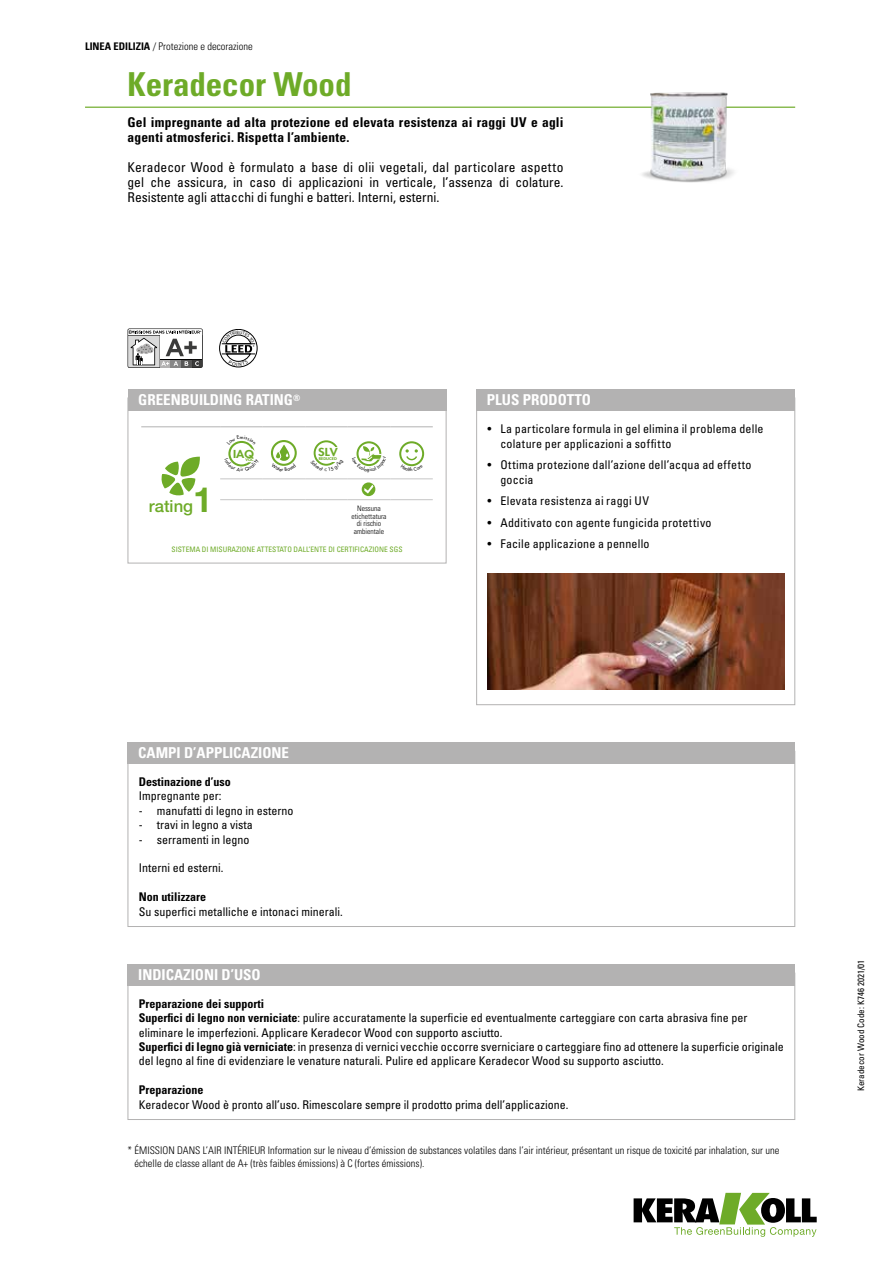
<style>
.page{position:relative;width:893px;height:1263px;background:#fff}
.page>*{position:absolute;margin:0;border:0;box-sizing:border-box;transform-origin:0 0}
.t1{font:700 condensed 33px "Univers LT Std";letter-spacing:-.005em;color:#6eab28}
.t2{font:500 16.65px "Helvetica Neue LT Std";color:#6eab28}
.t3{font:700 condensed 15px "Univers LT Std";color:#fff}
.t4{font:condensed 13.5px/15px "Univers LT Std";color:#000;text-align:justify}
.t5{font:700 condensed 13.5px/15px "Univers LT Std";letter-spacing:.015em;color:#000}
.t6{font:condensed 12px/14.4px "Univers LT Std";color:#000}
.t7{font:condensed 12px/15px "Univers LT Std";letter-spacing:.02em;color:#000}
.t8{font:700 condensed 12px "Univers LT Std";color:#000}
.t9{font:800 10.8px "Futura Std";color:#6eab28;scale:1.15 1}
.t10{font:300 condensed 10.5px/13.5px "Univers LT Std";color:#000}
.t11{font:800 10.5px "Futura Std";color:#6eab28;scale:1.15 1}
.t12{font:condensed 9px "Univers LT Std";color:#000}
.t13{font:condensed 7.5px "Univers LT Std";color:#6eab28}
.t14{font:300 condensed 7.5px/7.5px "Univers LT Std";color:#000;text-align:center}
.t15{font:800 3.75px "Futura Std";color:#6eab28;scale:1.2 1}
.t16{font:800 3.6px "Futura Std";color:#6eab28;scale:1.15 1}
.s1{font-weight:700}
.s2{font-size:10.8px}
.s3{font-weight:700;font-size:34.8px}
</style>
<div class="page">
<svg style="left:634px;top:1193px;width:183px;height:44px"></svg>
<hr style="left:85px;top:107px;width:710px;height:1px;background:#6eab28">
<div style="left:476px;top:389px;width:319px;height:21px;background:#b3b2b2"></div>
<div style="left:128px;top:742px;width:667px;height:22px;background:#b3b2b2"></div>
<div style="left:128px;top:964px;width:667px;height:21px;background:#b3b2b2"></div>
<hr style="left:220px;top:479px;width:43px;height:1px;background:#c6c6c6">
<hr style="left:263px;top:479px;width:42px;height:1px;background:#c6c6c6">
<hr style="left:305px;top:479px;width:43px;height:1px;background:#c6c6c6">
<hr style="left:348px;top:479px;width:42px;height:1px;background:#c6c6c6">
<hr style="left:390px;top:479px;width:43px;height:1px;background:#c6c6c6">
<hr style="left:220px;top:499px;width:43px;height:1px;background:#c6c6c6">
<hr style="left:263px;top:499px;width:42px;height:1px;background:#c6c6c6">
<hr style="left:305px;top:499px;width:43px;height:1px;background:#c6c6c6">
<hr style="left:348px;top:499px;width:42px;height:1px;background:#c6c6c6">
<hr style="left:390px;top:499px;width:43px;height:1px;background:#c6c6c6">
<hr style="left:141px;top:426px;width:79px;height:1px;background:#b3b2b2">
<hr style="left:220px;top:426px;width:43px;height:1px;background:#b3b2b2">
<hr style="left:263px;top:426px;width:42px;height:1px;background:#b3b2b2">
<hr style="left:305px;top:426px;width:43px;height:1px;background:#b3b2b2">
<hr style="left:348px;top:426px;width:42px;height:1px;background:#b3b2b2">
<hr style="left:390px;top:426px;width:43px;height:1px;background:#b3b2b2">
<svg style="left:161px;top:457px;width:39px;height:39px"></svg>
<div style="left:271px;top:440px;width:26px;height:26px;border:2px solid #6eab28;border-radius:50%"></div>
<div style="left:314px;top:440px;width:25px;height:26px;border:2px solid #6eab28;border-radius:50%"></div>
<div style="left:327px;top:447px;width:12px;height:14px;background:#fff"></div>
<div style="left:356px;top:441px;width:25px;height:25px;border:2px solid #6eab28;border-radius:50%"></div>
<div style="left:399px;top:441px;width:25px;height:25px;border:2px solid #6eab28;border-radius:50%"></div>
<svg style="left:362px;top:482px;width:13px;height:14px"></svg>
<svg style="left:364px;top:485px;width:9px;height:8px"></svg>
<div style="left:128px;top:398px;width:318px;height:165px;border:1px solid #b3b2b2"></div>
<div style="left:128px;top:389px;width:318px;height:21px;background:#b3b2b2"></div>
<svg style="left:128px;top:328px;width:75px;height:40px"></svg>
<svg style="left:128px;top:329px;width:74px;height:38px"></svg>
<img style="left:487px;top:573px;width:298px;height:116px">
<img style="left:634px;top:92px;width:108px;height:91px">
<div style="left:219px;top:329px;width:38px;height:38px;border:1px solid #000;border-radius:50%"></div>
<hr style="left:222px;top:354px;width:33px;height:1px;background:#000">
<hr style="left:222px;top:343px;width:33px;height:1px;background:#000">
<svg style="left:228px;top:440px;width:27px;height:27px"></svg>
<svg style="left:271px;top:443px;width:25px;height:23px"></svg>
<svg style="left:316px;top:460px;width:20px;height:6px"></svg>
<svg style="left:356px;top:446px;width:26px;height:21px"></svg>
<svg style="left:401px;top:449px;width:22px;height:18px"></svg>
<svg style="left:222px;top:331px;width:32px;height:35px"></svg>
<p class="t10" style="left:85px;top:40px;width:169px"><span class="s1">LINEA EDILIZIA</span> / Protezione e decorazione</p>
<h1 class="t1" style="left:128px;top:64px;width:225px">Keradecor Wood</h1>
<p class="t5" style="left:128px;top:114px;width:437px">Gel impregnante ad alta protezione ed elevata resistenza ai raggi UV e agli agenti atmosferici. Rispetta l’ambiente.</p>
<p class="t4" style="left:128px;top:159px;width:437px">Keradecor Wood è formulato a base di olii vegetali, dal particolare aspetto gel che assicura, in caso di applicazioni in verticale, l’assenza di colature.<br>Resistente agli attacchi di funghi e batteri. Interni, esterni.</p>
<p class="t3" style="left:138px;top:391px;width:164px">GREENBUILDING RATING<sup>®</sup></p>
<p class="t11" style="left:233px;top:447px;width:20px"><span class="s2">I</span>AQ</p>
<p class="t16" style="left:245px;top:458px;width:9px">VOC</p>
<p class="t9" style="left:318px;top:446px;width:18px">SLV</p>
<p class="t15" style="left:319px;top:456px;width:17px">REDUCED</p>
<h2 class="t2" style="left:149px;top:496px;width:65px">rating<span class="s3">1</span></h2>
<p class="t14" style="left:351px;top:505px;width:36px">Nessuna etichettatura di rischio ambientale</p>
<p class="t13" style="left:171px;top:545px;width:233px">SISTEMA DI MISURAZIONE ATTESTATO DALL’ENTE DI CERTIFICAZIONE SGS</p>
<p class="t3" style="left:138px;top:744px;width:152px">CAMPI D’APPLICAZIONE</p>
<p class="t8" style="left:139px;top:774px;width:93px">Destinazione d’uso</p>
<p class="t6" style="left:139px;top:789px;width:84px">Impregnante per:</p>
<p class="t6" style="left:139px;top:803px;width:156px">- manufatti di legno in esterno</p>
<p class="t6" style="left:139px;top:817px;width:115px">- travi in legno a vista</p>
<p class="t6" style="left:139px;top:832px;width:112px">- serramenti in legno</p>
<p class="t6" style="left:139px;top:861px;width:86px">Interni ed esterni.</p>
<p class="t8" style="left:139px;top:889px;width:69px">Non utilizzare</p>
<p class="t6" style="left:139px;top:904px;width:205px">Su superfici metalliche e intonaci minerali.</p>
<p class="t3" style="left:487px;top:391px;width:106px">PLUS PRODOTTO</p>
<p class="t7" style="left:500px;top:421px;width:265px;text-indent:-13px">• La particolare formula in gel elimina il problema delle colature per applicazioni a soffitto</p>
<p class="t7" style="left:500px;top:457px;width:253px;text-indent:-13px">• Ottima protezione dall’azione dell’acqua ad effetto goccia</p>
<p class="t7" style="left:488px;top:493px;width:163px">• Elevata resistenza ai raggi UV</p>
<p class="t7" style="left:488px;top:515px;width:225px">• Additivato con agente fungicida protettivo</p>
<p class="t7" style="left:488px;top:536px;width:163px">• Facile applicazione a pennello</p>
<p class="t3" style="left:138px;top:966px;width:124px">INDICAZIONI D’USO</p>
<p class="t12" style="left:855px;top:1091px;width:133px;rotate:-90deg">Keradecor Wood Code: K746 2021/01</p>
<p class="t6" style="left:139px;top:996px;width:646px"><span class="s1">Preparazione dei supporti<br>Superfici di legno non verniciate</span>: pulire accuratamente la superficie ed eventualmente carteggiare con carta abrasiva fine per eliminare le imperfezioni. Applicare Keradecor Wood con supporto asciutto.<br><span class="s1">Superfici di legno già verniciate</span>: in presenza di vernici vecchie occorre sverniciare o carteggiare fino ad ottenere la superficie originale del legno al fine di evidenziare le venature naturali. Pulire ed applicare Keradecor Wood su supporto asciutto.</p>
<p class="t8" style="left:139px;top:1082px;width:66px">Preparazione</p>
<p class="t6" style="left:139px;top:1097px;width:431px">Keradecor Wood è pronto all’uso. Rimescolare sempre il prodotto prima dell’applicazione.</p>
<p class="t10" style="left:135px;top:1143px;width:646px;text-indent:-7px">* ÉMISSION DANS L’AIR INTÉRIEUR Information sur le niveau d’émission de substances volatiles dans l’air intérieur, présentant un risque de toxicité par inhalation, sur une échelle de classe allant de A+ (très faibles émissions) à C (fortes émissions).</p>
</div>
